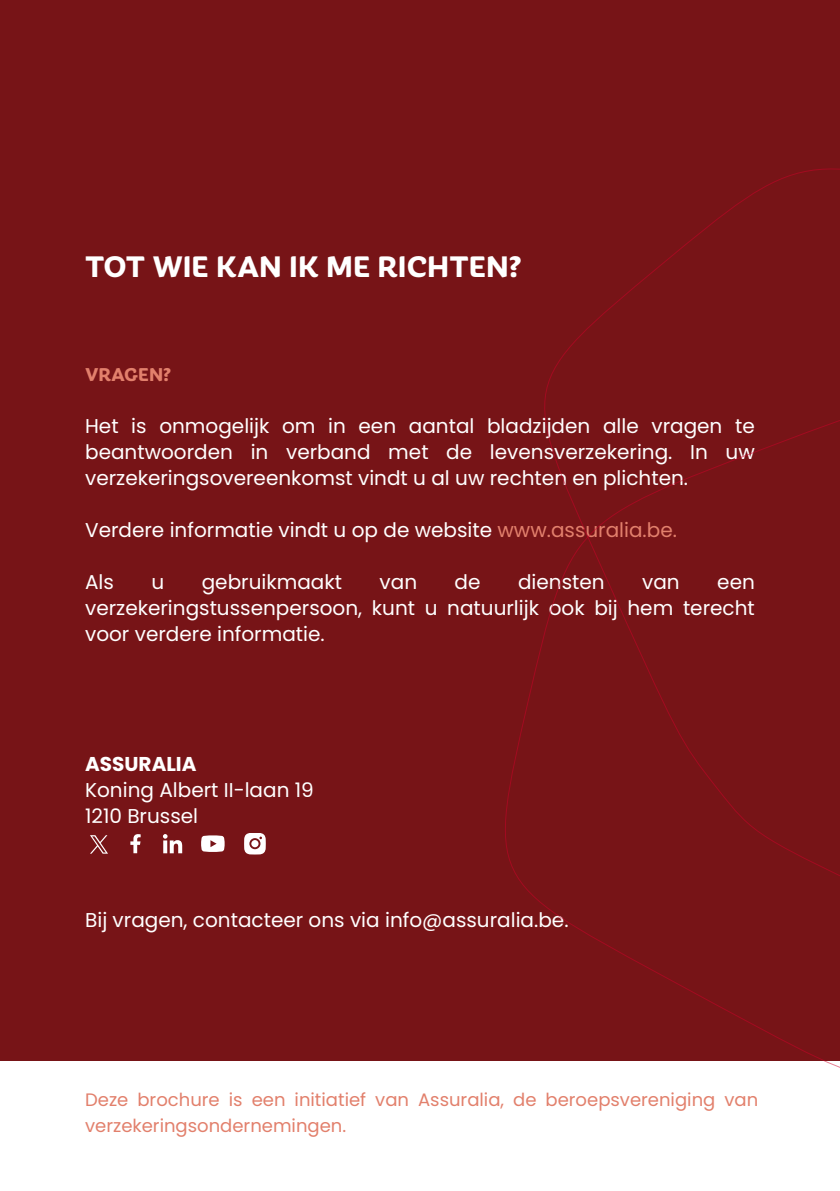
<style>
.page{position:relative;width:840px;height:1191px;background:#fff}
.page>*{position:absolute;margin:0;border:0;box-sizing:border-box;transform-origin:0 0}
.t1{font:700 32px "Iskra";color:#fff}
.t2{font:20px/26px "Poppins";color:#fff;text-align:justify}
.t3{font:700 20px "Poppins";color:#fff}
.t4{font:700 20px "Iskra";color:#e2806c}
.t5{font:18px/26px "Poppins";color:#e2806c}
.s1{color:#e2806c}
</style>
<div class="page">
<div style="left:0;top:0;width:839px;height:1060px;background:#771417"></div>
<svg style="left:486px;top:369px;width:353px;height:699px"></svg>
<svg style="left:130px;top:834px;width:10px;height:19px"></svg>
<svg style="left:163px;top:834px;width:19px;height:19px"></svg>
<svg style="left:244px;top:833px;width:22px;height:21px"></svg>
<svg style="left:201px;top:835px;width:23px;height:17px"></svg>
<svg style="left:90px;top:835px;width:18px;height:18px"></svg>
<h1 class="t1" style="left:85px;top:243px;width:438px">TOT WIE KAN IK ME RICHTEN?</h1>
<p class="t4" style="left:85px;top:359px;width:88px">VRAGEN?</p>
<p class="t2" style="left:85px;top:413px;width:670px">Het is onmogelijk om in een aantal bladzijden alle vragen te beantwoorden in verband met de levensverzekering. In uw verzekeringsovereenkomst vindt u al uw rechten en plichten.</p>
<p class="t2" style="left:85px;top:517px;width:593px">Verdere informatie vindt u op de website <span class="s1">www.assuralia.be.</span></p>
<p class="t2" style="left:85px;top:569px;width:30px">Als</p>
<p class="t2" style="left:151px;top:569px;width:14px">u</p>
<p class="t2" style="left:202px;top:569px;width:142px">gebruikmaakt</p>
<p class="t2" style="left:379px;top:569px;width:39px">van</p>
<p class="t2" style="left:454px;top:569px;width:27px">de</p>
<p class="t2" style="left:517px;top:569px;width:88px">diensten</p>
<p class="t2" style="left:641px;top:569px;width:39px">van</p>
<p class="t2" style="left:85px;top:569px;width:671px;text-indent:631px">een verzekeringstussenpersoon, kunt u natuurlijk ook bij hem terecht voor verdere informatie.</p>
<p class="t3" style="left:85px;top:752px;width:113px">ASSURALIA</p>
<p class="t2" style="left:85px;top:777px;width:230px">Koning Albert II-laan 19<br>1210 Brussel</p>
<p class="t2" style="left:85px;top:907px;width:484px">Bij vragen, contacteer ons via info@assuralia.be.</p>
<p class="t5" style="left:85px;top:1086px;width:674px">Deze brochure is een initiatief van Assuralia, de beroepsvereniging van verzekeringsondernemingen.</p>
</div>
